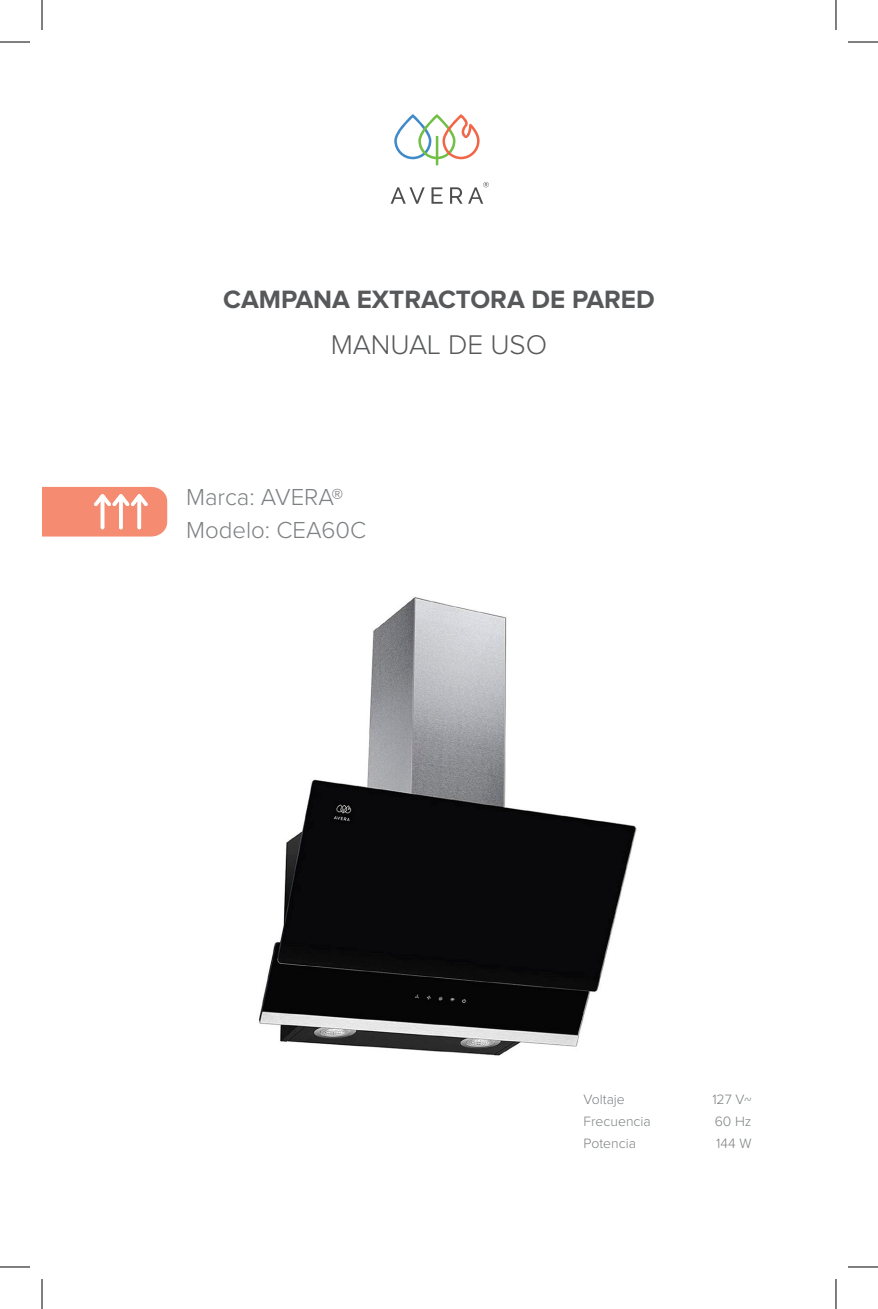
<style>
.page{position:relative;width:878px;height:1309px;background:#fff}
.page>*{position:absolute;margin:0;border:0;box-sizing:border-box;transform-origin:0 0}
.t1{font:300 28px "Proxima Nova A";color:#57585a}
.t2{font:700 26px "Proxima Nova A";color:#57585a}
.t3{font:300 24px "Proxima Nova";color:#7d8082}
.t4{font:300 14px "Proxima Nova";color:#7d8082}
</style>
<div class="page">
<img style="left:259px;top:597px;width:378px;height:459px">
<svg style="left:42px;top:487px;width:125px;height:49px;background:#f69881"></svg>
<svg style="left:390px;top:187px;width:35px;height:17px"></svg>
<svg style="left:431px;top:187px;width:11px;height:17px"></svg>
<svg style="left:450px;top:187px;width:12px;height:17px"></svg>
<svg style="left:394px;top:114px;width:85px;height:51px"></svg>
<svg style="left:468px;top:182px;width:21px;height:22px"></svg>
<hr style="left:0;top:42px;width:30px;height:1px;background:#000">
<hr style="left:848px;top:42px;width:30px;height:1px;background:#000">
<hr style="left:0;top:1266px;width:30px;height:1px;background:#000">
<hr style="left:848px;top:1266px;width:30px;height:1px;background:#000">
<hr style="left:42px;top:0;width:1px;height:30px;background:#000">
<hr style="left:42px;top:1279px;width:1px;height:30px;background:#000">
<hr style="left:835px;top:0;width:1px;height:30px;background:#000">
<hr style="left:835px;top:1279px;width:1px;height:30px;background:#000">
<p class="t2" style="left:223px;top:284px;width:433px">CAMPANA EXTRACTORA DE PARED</p>
<p class="t1" style="left:331px;top:329px;width:218px">MANUAL DE USO</p>
<p class="t3" style="left:186px;top:479px;width:159px">Marca: AVERA®</p>
<p class="t3" style="left:186px;top:512px;width:182px">Modelo: CEA60C</p>
<p class="t4" style="left:583px;top:1089px;width:43px">Voltaje</p>
<p class="t4" style="left:583px;top:1111px;width:69px">Frecuencia</p>
<p class="t4" style="left:583px;top:1133px;width:54px">Potencia</p>
<p class="t4" style="left:712px;top:1089px;width:41px">127 V~</p>
<p class="t4" style="left:715px;top:1111px;width:38px">60 Hz</p>
<p class="t4" style="left:716px;top:1133px;width:37px">144 W</p>
</div>
